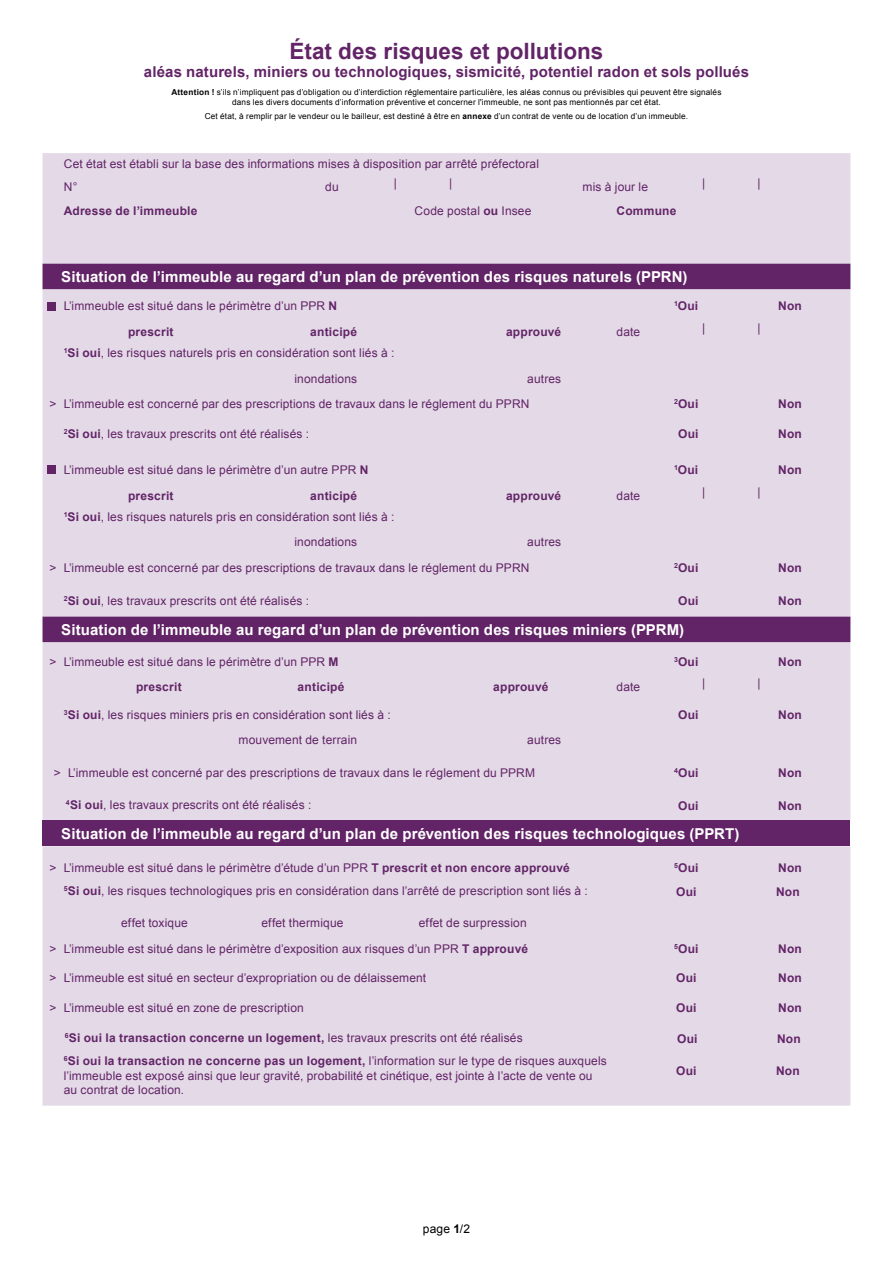
<style>
.page{position:relative;width:893px;height:1263px;background:#fff}
.page>*{position:absolute;margin:0;border:0;box-sizing:border-box;transform-origin:0 0}
.Grand_titre{font:700 22.5px "Arial";color:#622467}
.Titres{font:700 15px "Arial";letter-spacing:.01em;color:#fff}
.Grand_titre-2{font:700 15px "Arial";letter-spacing:.01em;color:#622467}
.Texte_courant{font:12px/14.4px "Arial";letter-spacing:.01em;color:#622467}
.Texte_courant-2{font:700 12px "Arial";letter-spacing:.015em;color:#622467}
.Texte_courant-3{font:12px "Arial";color:#000}
.Notes{font:8.25px/9.9px "Arial";letter-spacing:.02em;color:#000;text-align:center}
.s1{font-weight:700}
.s2{font-weight:400}
</style>
<div class="page">
<div style="left:43px;top:153px;width:807px;height:953px;background:#e4dae7"></div>
<svg style="left:43px;top:264px;width:807px;height:378px;fill:#e4dae7"></svg>
<div style="left:43px;top:821px;width:807px;height:25px;background:#622467"></div>
<div style="left:47px;top:302px;width:8px;height:8px;background:#622467"></div>
<div style="left:47px;top:466px;width:8px;height:8px;background:#622467"></div>
<p class="Grand_titre" style="left:289px;top:36px;width:315px">État des risques et pollutions</p>
<p class="Grand_titre-2" style="left:144px;top:62px;width:607px">aléas naturels, miniers ou technologiques, sismicité, potentiel radon et sols pollués</p>
<p class="Notes" style="left:171px;top:88px;width:552px"><span class="s1">Attention !</span> s’ils n’impliquent pas d’obligation ou d’interdiction réglementaire particulière, les aléas connus ou prévisibles qui peuvent être signalés dans les divers documents d’information préventive et concerner l'immeuble, ne sont pas mentionnés par cet état.</p>
<p class="Notes" style="left:205px;top:112px;width:485px">Cet état, à remplir par le vendeur ou le bailleur, est destiné à être en <span class="s1">annexe</span> d’un contrat de vente ou de location d’un immeuble.</p>
<p class="Texte_courant" style="left:64px;top:157px;width:477px">Cet état est établi sur la base des informations mises à disposition par arrêté préfectoral</p>
<p class="Texte_courant" style="left:64px;top:180px;width:15px">N°</p>
<p class="Texte_courant" style="left:325px;top:180px;width:15px">du</p>
<p class="Texte_courant" style="left:394px;top:176px;width:5px">|</p>
<p class="Texte_courant" style="left:449px;top:176px;width:5px">|</p>
<p class="Texte_courant" style="left:583px;top:180px;width:67px">mis à jour le</p>
<p class="Texte_courant" style="left:702px;top:176px;width:5px">|</p>
<p class="Texte_courant" style="left:757px;top:176px;width:5px">|</p>
<p class="Texte_courant-2" style="left:64px;top:203px;width:135px">Adresse de l’immeuble</p>
<p class="Texte_courant" style="left:415px;top:204px;width:118px">Code postal <span class="s1">ou</span> Insee</p>
<p class="Texte_courant-2" style="left:617px;top:203px;width:61px">Commune</p>
<p class="Titres" style="left:61px;top:267px;width:628px">Situation de l’immeuble au regard d’un plan de prévention des risques naturels (PPRN)</p>
<p class="Texte_courant" style="left:64px;top:299px;width:275px">L’immeuble est situé dans le périmètre d’un PPR <span class="s1">N</span></p>
<p class="Texte_courant-2" style="left:674px;top:298px;width:26px"><sup>1</sup>Oui</p>
<p class="Texte_courant-2" style="left:128px;top:324px;width:47px">prescrit</p>
<p class="Texte_courant-2" style="left:310px;top:324px;width:48px">anticipé</p>
<p class="Texte_courant-2" style="left:506px;top:324px;width:57px">approuvé</p>
<p class="Texte_courant" style="left:617px;top:325px;width:25px">date</p>
<p class="Texte_courant" style="left:702px;top:320px;width:5px">|</p>
<p class="Texte_courant" style="left:64px;top:346px;width:332px"><sup>1</sup><span class="s1">Si oui</span>, les risques naturels pris en considération sont liés à :</p>
<p class="Texte_courant" style="left:294px;top:371px;width:64px">inondations</p>
<p class="Texte_courant" style="left:527px;top:371px;width:36px">autres</p>
<p class="Texte_courant" style="left:50px;top:397px;width:9px">&gt;</p>
<p class="Texte_courant" style="left:64px;top:397px;width:467px">L’immeuble est concerné par des prescriptions de travaux dans le réglement du PPRN</p>
<p class="Texte_courant-2" style="left:674px;top:396px;width:26px"><sup>2</sup>Oui</p>
<p class="Texte_courant" style="left:64px;top:427px;width:247px"><sup>2</sup><span class="s1">Si oui</span>, les travaux prescrits ont été réalisés :</p>
<p class="Texte_courant-2" style="left:678px;top:426px;width:22px">Oui</p>
<p class="Texte_courant" style="left:64px;top:463px;width:306px">L’immeuble est situé dans le périmètre d’un autre PPR <span class="s1">N</span></p>
<p class="Texte_courant-2" style="left:674px;top:462px;width:26px"><sup>1</sup>Oui</p>
<p class="Texte_courant-2" style="left:128px;top:487px;width:47px">prescrit</p>
<p class="Texte_courant-2" style="left:310px;top:487px;width:48px">anticipé</p>
<p class="Texte_courant-2" style="left:506px;top:487px;width:57px">approuvé</p>
<p class="Texte_courant" style="left:617px;top:488px;width:25px">date</p>
<p class="Texte_courant" style="left:702px;top:484px;width:5px">|</p>
<p class="Texte_courant" style="left:64px;top:510px;width:332px"><sup>1</sup><span class="s1">Si oui</span>, les risques naturels pris en considération sont liés à :</p>
<p class="Texte_courant" style="left:294px;top:535px;width:64px">inondations</p>
<p class="Texte_courant" style="left:527px;top:535px;width:36px">autres</p>
<p class="Texte_courant" style="left:50px;top:561px;width:9px">&gt;</p>
<p class="Texte_courant" style="left:64px;top:561px;width:467px">L’immeuble est concerné par des prescriptions de travaux dans le réglement du PPRN</p>
<p class="Texte_courant-2" style="left:674px;top:560px;width:26px"><sup>2</sup>Oui</p>
<p class="Texte_courant" style="left:64px;top:594px;width:247px"><sup>2</sup><span class="s1">Si oui</span>, les travaux prescrits ont été réalisés :</p>
<p class="Texte_courant-2" style="left:678px;top:593px;width:22px">Oui</p>
<p class="Titres" style="left:61px;top:619px;width:624px">Situation de l’immeuble au regard d’un plan de prévention des risques miniers (PPRM)</p>
<p class="Texte_courant" style="left:50px;top:654px;width:9px">&gt;</p>
<p class="Texte_courant" style="left:64px;top:654px;width:276px">L’immeuble est situé dans le périmètre d’un PPR <span class="s1">M</span></p>
<p class="Texte_courant-2" style="left:674px;top:653px;width:26px"><sup>3</sup>Oui</p>
<p class="Texte_courant" style="left:757px;top:320px;width:5px">|</p>
<p class="Texte_courant" style="left:757px;top:484px;width:5px">|</p>
<p class="Texte_courant-2" style="left:136px;top:679px;width:47px">prescrit</p>
<p class="Texte_courant-2" style="left:298px;top:679px;width:48px">anticipé</p>
<p class="Texte_courant-2" style="left:493px;top:679px;width:57px">approuvé</p>
<p class="Texte_courant" style="left:617px;top:680px;width:25px">date</p>
<p class="Texte_courant" style="left:702px;top:676px;width:5px">|</p>
<p class="Texte_courant" style="left:757px;top:676px;width:5px">|</p>
<p class="Texte_courant" style="left:64px;top:707px;width:328px"><sup>3</sup><span class="s1">Si oui</span>, les risques miniers pris en considération sont liés à :</p>
<p class="Texte_courant-2" style="left:678px;top:706px;width:22px">Oui</p>
<p class="Texte_courant" style="left:239px;top:733px;width:120px">mouvement de terrain</p>
<p class="Texte_courant" style="left:527px;top:733px;width:36px">autres</p>
<p class="Texte_courant" style="left:54px;top:766px;width:9px">&gt;</p>
<p class="Texte_courant" style="left:68px;top:766px;width:469px">L’immeuble est concerné par des prescriptions de travaux dans le réglement du PPRM</p>
<p class="Texte_courant-2" style="left:674px;top:765px;width:26px"><sup>4</sup>Oui</p>
<p class="Texte_courant" style="left:66px;top:798px;width:247px"><sup>4</sup><span class="s1">Si oui</span>, les travaux prescrits ont été réalisés :</p>
<p class="Texte_courant-2" style="left:678px;top:798px;width:22px">Oui</p>
<p class="Titres" style="left:61px;top:824px;width:680px">Situation de l’immeuble au regard d’un plan de prévention des risques technologiques (PPRT)</p>
<p class="Texte_courant" style="left:50px;top:860px;width:9px">&gt;</p>
<p class="Texte_courant" style="left:64px;top:860px;width:508px">L’immeuble est situé dans le périmètre d’étude d’un PPR <span class="s1">T prescrit et non encore approuvé</span></p>
<p class="Texte_courant" style="left:64px;top:884px;width:526px"><sup>5</sup><span class="s1">Si oui</span>, les risques technologiques pris en considération dans l’arrêté de prescription sont liés à :</p>
<p class="Texte_courant" style="left:50px;top:941px;width:9px">&gt;</p>
<p class="Texte_courant" style="left:50px;top:971px;width:9px">&gt;</p>
<p class="Texte_courant" style="left:50px;top:1001px;width:9px">&gt;</p>
<p class="Texte_courant" style="left:121px;top:916px;width:68px">effet toxique</p>
<p class="Texte_courant" style="left:261px;top:916px;width:84px">effet thermique</p>
<p class="Texte_courant" style="left:419px;top:916px;width:109px">effet de surpression</p>
<p class="Texte_courant" style="left:64px;top:941px;width:466px">L’immeuble est situé dans le périmètre d’exposition aux risques d’un PPR <span class="s1">T approuvé</span></p>
<p class="Texte_courant" style="left:64px;top:971px;width:364px">L’immeuble est situé en secteur d’expropriation ou de délaissement</p>
<p class="Texte_courant" style="left:64px;top:1001px;width:242px">L’immeuble est situé en zone de prescription</p>
<p class="Texte_courant-2" style="left:65px;top:1030px;width:459px"><sup>6</sup>Si oui la transaction concerne un logement, <span class="s2">les travaux prescrits ont été réalisés</span></p>
<p class="Texte_courant" style="left:64px;top:1054px;width:544px"><sup>6</sup><span class="s1">Si oui la transaction ne concerne pas un logement,</span> l’information sur le type de risques auxquels l’immeuble est exposé ainsi que leur gravité, probabilité et cinétique, est jointe à l’acte de vente ou au contrat de location.</p>
<p class="Texte_courant-2" style="left:674px;top:859px;width:26px"><sup>5</sup>Oui</p>
<p class="Texte_courant-2" style="left:676px;top:884px;width:22px">Oui</p>
<p class="Texte_courant-2" style="left:674px;top:940px;width:26px"><sup>5</sup>Oui</p>
<p class="Texte_courant-2" style="left:676px;top:970px;width:22px">Oui</p>
<p class="Texte_courant-2" style="left:676px;top:1000px;width:22px">Oui</p>
<p class="Texte_courant-2" style="left:677px;top:1031px;width:22px">Oui</p>
<p class="Texte_courant-2" style="left:676px;top:1062px;width:22px">Oui</p>
<p class="Texte_courant-2" style="left:778px;top:298px;width:25px">Non</p>
<p class="Texte_courant-2" style="left:778px;top:396px;width:25px">Non</p>
<p class="Texte_courant-2" style="left:778px;top:426px;width:25px">Non</p>
<p class="Texte_courant-2" style="left:778px;top:462px;width:25px">Non</p>
<p class="Texte_courant-2" style="left:778px;top:560px;width:25px">Non</p>
<p class="Texte_courant-2" style="left:778px;top:593px;width:25px">Non</p>
<p class="Texte_courant-2" style="left:778px;top:653px;width:25px">Non</p>
<p class="Texte_courant-2" style="left:778px;top:706px;width:25px">Non</p>
<p class="Texte_courant-2" style="left:778px;top:765px;width:25px">Non</p>
<p class="Texte_courant-2" style="left:778px;top:798px;width:25px">Non</p>
<p class="Texte_courant-2" style="left:778px;top:859px;width:25px">Non</p>
<p class="Texte_courant-2" style="left:776px;top:884px;width:25px">Non</p>
<p class="Texte_courant-2" style="left:778px;top:940px;width:25px">Non</p>
<p class="Texte_courant-2" style="left:778px;top:970px;width:25px">Non</p>
<p class="Texte_courant-2" style="left:778px;top:1000px;width:25px">Non</p>
<p class="Texte_courant-2" style="left:777px;top:1031px;width:25px">Non</p>
<p class="Texte_courant-2" style="left:776px;top:1062px;width:25px">Non</p>
<p class="Texte_courant-3" style="left:423px;top:1221px;width:49px">page <span class="s1">1</span>/2</p>
</div>
